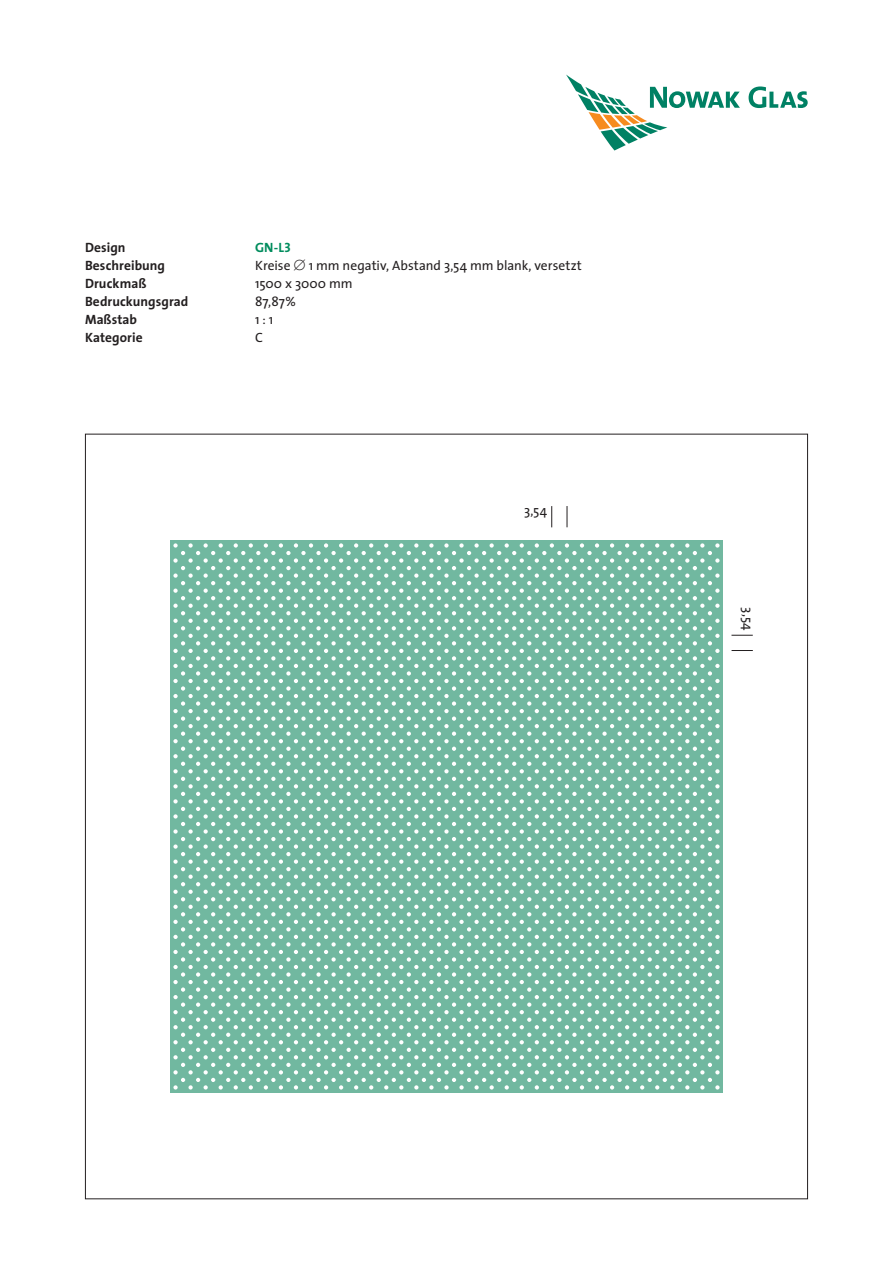
<style>
.page{position:relative;width:893px;height:1263px;background:#fff}
.page>*{position:absolute;margin:0;border:0;box-sizing:border-box;transform-origin:0 0}
.t1{font:13.5px/18px "Thesis Sans";letter-spacing:.005em;color:#231f20}
.t2{font:700 13.5px/18px "Thesis Sans";letter-spacing:.005em;color:#231f20}
.t3{font:13.5px "Thesis Sans Bold Caps";color:#008c5d}
</style>
<div class="page">
<svg style="left:749px;top:86px;width:59px;height:22px"></svg>
<svg style="left:566px;top:75px;width:174px;height:76px"></svg>
<svg style="left:567px;top:506px;width:1px;height:21px"></svg>
<svg style="left:551px;top:506px;width:1px;height:21px"></svg>
<div style="left:170px;top:540px;width:553px;height:553px;background:#71b8a0"></div>
<svg style="left:173px;top:543px;width:547px;height:546px"></svg>
<svg style="left:732px;top:650px;width:21px;height:1px"></svg>
<svg style="left:731px;top:635px;width:22px;height:1px"></svg>
<p class="t2" style="left:85px;top:239px;width:105px">Design<br>Beschreibung<br>Druckmaß<br>Bedruckungsgrad<br>Maßstab<br>Kategorie</p>
<p class="t3" style="left:255px;top:240px;width:37px">GN-L3</p>
<p class="t1" style="left:255px;top:257px;width:328px">Kreise ∅ 1 mm negativ, Abstand 3,54 mm blank, versetzt<br>1500 x 3000 mm<br>87,87%<br>1 : 1<br>C</p>
<p class="t1" style="left:524px;top:502px;width:25px">3,54</p>
<p class="t1" style="left:756px;top:607px;width:25px;rotate:90deg">3,54</p>
</div>
